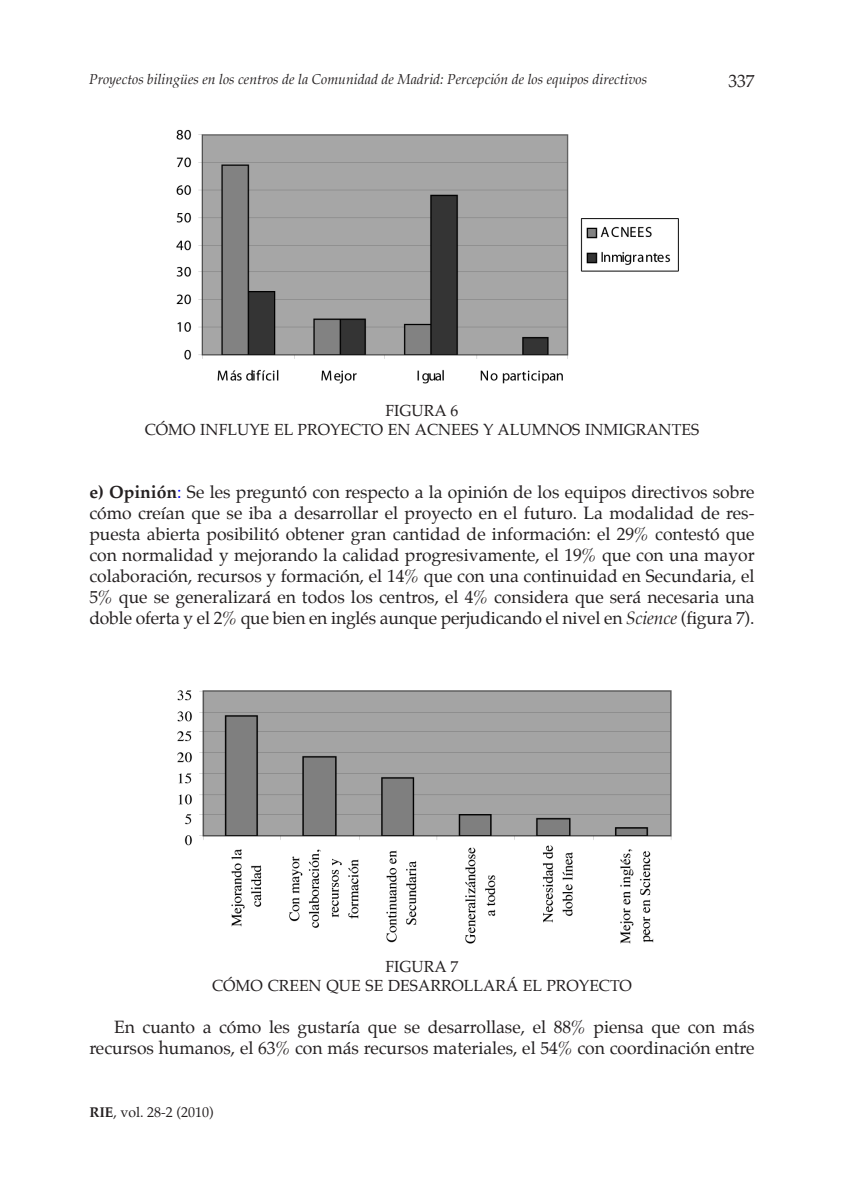
<style>
.page{position:relative;width:844px;height:1191px;background:#fff}
.page>*{position:absolute;margin:0;border:0;box-sizing:border-box;transform-origin:0 0}
.CUERPO_DE_TEXTO{font:17.5px/21px "Palatino";color:#231f20;text-align:justify}
.CUERPO_DE_TEXTO-2{font:15.75px "Palatino";color:#231f20}
.t1{font:italic 14px "Palatino";color:#231f20}
.t2{font:14px "Palatino";color:#231f20}
.s1{font-weight:700}
.s2{color:#00f}
.s3{font-style:italic}
</style>
<div class="page">
<img style="left:176px;top:129px;width:503px;height:255px">
<img style="left:177px;top:690px;width:495px;height:254px">
<p class="t1" style="left:89px;top:68px;width:559px">Proyectos bilingües en los centros de la Comunidad de Madrid: Percepción de los equipos directivos</p>
<p class="CUERPO_DE_TEXTO" style="left:728px;top:70px;width:28px">337</p>
<p class="CUERPO_DE_TEXTO-2" style="left:385px;top:397px;width:74px">FIGURA 6</p>
<p class="CUERPO_DE_TEXTO-2" style="left:145px;top:416px;width:556px">CÓMO INFLUYE EL PROYECTO EN ACNEES Y ALUMNOS INMIGRANTES</p>
<p class="CUERPO_DE_TEXTO" style="left:89px;top:481px;width:666px"><span class="s1">e) Opinión</span><span class="s2">:</span> Se les preguntó con respecto a la opinión de los equipos directivos sobre cómo creían que se iba a desarrollar el proyecto en el futuro. La modalidad de res&shy;puesta abierta posibilitó obtener gran cantidad de información: el 29% contestó que con normalidad y mejorando la calidad progresivamente, el 19% que con una mayor colaboración, recursos y formación, el 14% que con una continuidad en Secundaria, el 5% que se generalizará en todos los centros, el 4% considera que será necesaria una doble oferta y el 2% que bien en inglés aunque perjudicando el nivel en <span class="s3">Science</span> (figura 7).</p>
<p class="CUERPO_DE_TEXTO-2" style="left:385px;top:953px;width:74px">FIGURA 7</p>
<p class="CUERPO_DE_TEXTO-2" style="left:212px;top:972px;width:421px">CÓMO CREEN QUE SE DESARROLLARÁ EL PROYECTO</p>
<p class="CUERPO_DE_TEXTO" style="left:89px;top:1016px;width:666px;text-align:right">En cuanto a cómo les gustaría que se desarrollase, el 88% piensa que con más recursos humanos, el 63% con más recursos materiales, el 54% con coordinación entre</p>
<p class="t2" style="left:89px;top:1100px;width:126px"><span class="s1">RIE</span>, vol. 28-2 (2010)</p>
</div>
